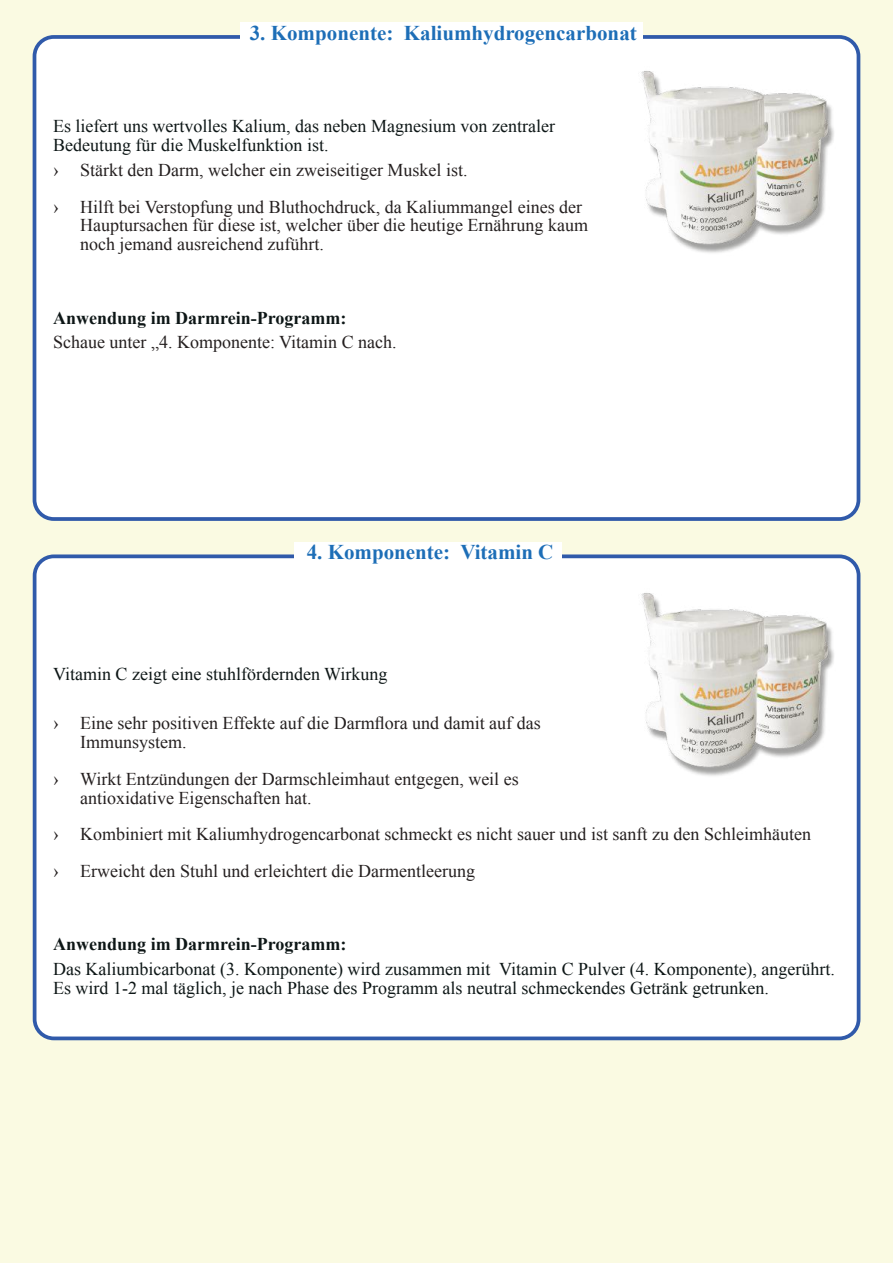
<style>
.page{position:relative;width:893px;height:1263px;background:#fff}
.page>*{position:absolute;margin:0;border:0;box-sizing:border-box;transform-origin:0 0}
.t1{font:700 21px "Times New Roman";color:#1d6eb7}
.t2{font:18px/18.8px "Times New Roman";color:#241f1f}
.t3{font:18px/18.8px "Times New Roman";color:#0d1616}
.t4{font:700 18px "Times New Roman";color:#0d1616}
</style>
<div class="page">
<hr style="left:0;top:0;width:1px;height:1263px;background:#fafae2">
<div style="left:1px;top:0;width:892px;height:1263px;background:#fafae2"></div>
<div style="left:33px;top:35px;width:827px;height:486px;background:#fff;border:4px solid #305aaa;border-radius:19px"></div>
<div style="left:33px;top:554px;width:827px;height:486px;background:#fff;border:4px solid #305aaa;border-radius:19px"></div>
<div style="left:241px;top:23px;width:402px;height:27px;background:#fff"></div>
<div style="left:294px;top:542px;width:267px;height:27px;background:#fff"></div>
<img style="left:641px;top:71px;width:193px;height:182px">
<img style="left:641px;top:593px;width:193px;height:183px">
<p class="t1" style="left:250px;top:26px;width:388px">3. Komponente: Kaliumhydrogencarbonat</p>
<p class="t3" style="left:53px;top:119px;width:503px">Es liefert uns wertvolles Kalium, das neben Magnesium von zentraler<br>Bedeutung für die Muskelfunktion ist.</p>
<p class="t2" style="left:53px;top:153px;width:531px;line-height:36.8px">› Stärkt den Darm, welcher ein zweiseitiger Muskel ist.<br>› Hilft bei Verstopfung und Bluthochdruck, da Kaliummangel eines der</p>
<p class="t2" style="left:80px;top:218px;width:509px">Hauptursachen für diese ist, welcher über die heutige Ernährung kaum noch jemand ausreichend zuführt.</p>
<p class="t4" style="left:53px;top:311px;width:295px">Anwendung im Darmrein-Programm:</p>
<p class="t2" style="left:53px;top:335px;width:345px">Schaue unter „4. Komponente: Vitamin C nach.</p>
<p class="t1" style="left:307px;top:545px;width:248px">4. Komponente: Vitamin C</p>
<p class="t3" style="left:53px;top:666px;width:336px">Vitamin C zeigt eine stuhlfördernden Wirkung</p>
<p class="t2" style="left:80px;top:716px;width:462px;text-indent:-27px">› Eine sehr positiven Effekte auf die Darmflora und damit auf das<br>Immunsystem.</p>
<p class="t2" style="left:80px;top:771px;width:440px;text-indent:-27px">› Wirkt Entzündungen der Darmschleimhaut entgegen, weil es antioxidative Eigenschaften hat.</p>
<p class="t2" style="left:53px;top:818px;width:759px;line-height:36.8px">› Kombiniert mit Kaliumhydrogencarbonat schmeckt es nicht sauer und ist sanft zu den Schleimhäuten › Erweicht den Stuhl und erleichtert die Darmentleerung</p>
<p class="t4" style="left:53px;top:938px;width:295px">Anwendung im Darmrein-Programm:</p>
<p class="t3" style="left:53px;top:961px;width:783px">Das Kaliumbicarbonat (3. Komponente) wird zusammen mit Vitamin C Pulver (4. Komponente), angerührt.<br>Es wird 1-2 mal täglich, je nach Phase des Programm als neutral schmeckendes Getränk getrunken.</p>
</div>
